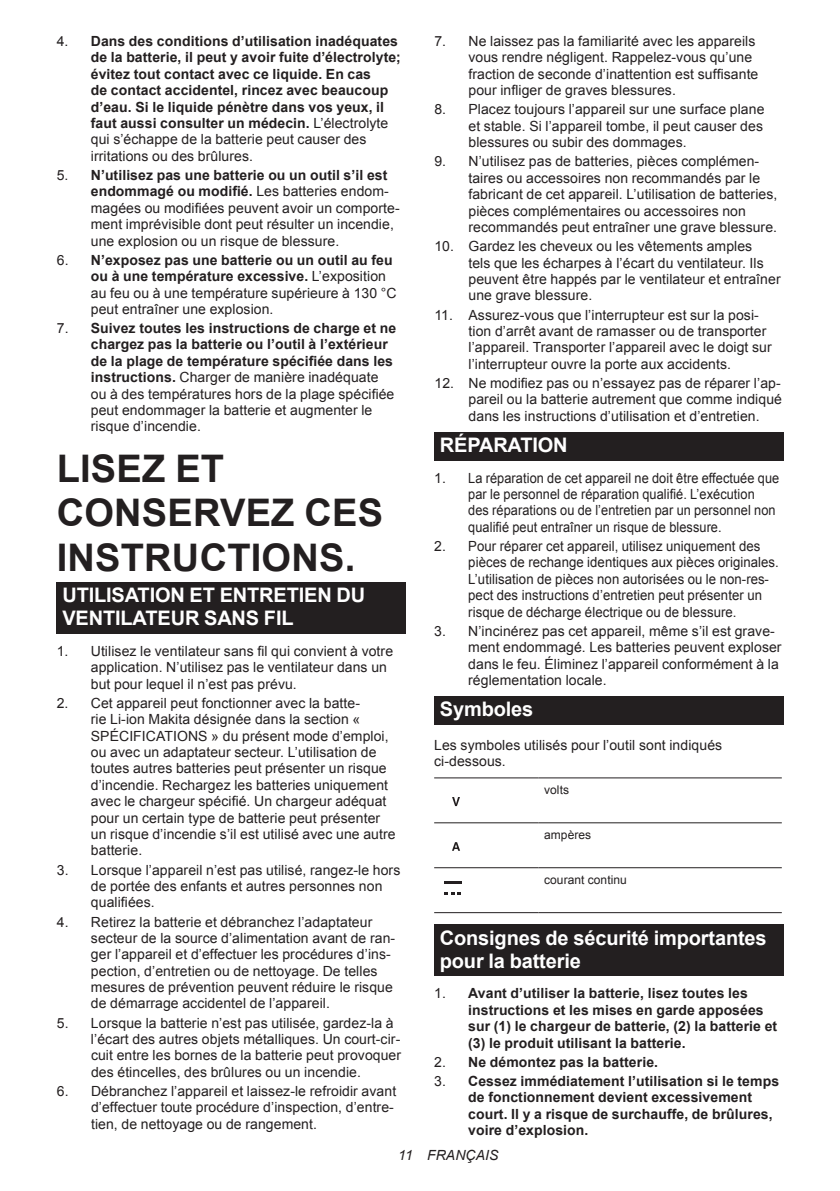
<style>
.page{position:relative;width:840px;height:1191px;background:#fff}
.page>*{position:absolute;margin:0;border:0;box-sizing:border-box;transform-origin:0 0}
.t1{font:700 38px/44.4px "Arial";letter-spacing:.005em;color:#231f20}
.t2{font:700 20px/23.4px "Arial";letter-spacing:-.01em;color:#fff}
.t3{font:14px/16.4px "Arial";letter-spacing:.005em;color:#231f20}
.t4{font:700 14px/16.4px "Arial";letter-spacing:.005em;color:#231f20}
.t5{font:italic 14px "Arial";letter-spacing:.005em;color:#231f20}
.t6{font:12px "Arial";letter-spacing:.005em;color:#231f20}
.s1{font-weight:400}
.s2{font-weight:700}
</style>
<div class="page">
<div style="left:57px;top:582px;width:348px;height:52px;background:#231f20"></div>
<div style="left:434px;top:432px;width:348px;height:28px;background:#231f20"></div>
<div style="left:434px;top:696px;width:348px;height:29px;background:#231f20"></div>
<hr style="left:434px;top:777px;width:104px;height:1px;background:#231f20">
<hr style="left:538px;top:777px;width:243px;height:1px;background:#231f20">
<hr style="left:434px;top:822px;width:104px;height:1px;background:#231f20">
<hr style="left:538px;top:822px;width:243px;height:1px;background:#231f20">
<hr style="left:434px;top:867px;width:104px;height:1px;background:#231f20">
<hr style="left:538px;top:867px;width:243px;height:1px;background:#231f20">
<hr style="left:434px;top:912px;width:104px;height:1px;background:#231f20">
<hr style="left:538px;top:912px;width:243px;height:1px;background:#231f20">
<svg style="left:452px;top:797px;width:7px;height:9px"></svg>
<svg style="left:452px;top:842px;width:8px;height:8px"></svg>
<hr style="left:443px;top:881px;width:18px;height:3px;background:#231f20">
<svg style="left:444px;top:892px;width:17px;height:3px"></svg>
<div style="left:434px;top:924px;width:348px;height:52px;background:#231f20"></div>
<p class="t4" style="left:91px;top:33px;width:311px;text-indent:-34px"><span class="s1">4.</span> Dans des conditions d’utilisation inadéquates de la batterie, il peut y avoir fuite d’électrolyte; évitez tout contact avec ce liquide. En cas<br>de contact accidentel, rincez avec beaucoup d’eau. Si le liquide pénètre dans vos yeux, il faut aussi consulter un médecin. <span class="s1">L’électrolyte qui s’échappe de la batterie peut causer des irritations ou des brûlures.</span></p>
<p class="t3" style="left:91px;top:167px;width:310px;text-indent:-34px">5. <span class="s2">N’utilisez pas une batterie ou un outil s’il est endommagé ou modifié.</span> Les batteries endom&shy;magées ou modifiées peuvent avoir un comporte&shy;ment imprévisible dont peut résulter un incendie, une explosion ou un risque de blessure.</p>
<p class="t3" style="left:91px;top:252px;width:307px;text-indent:-34px">6. <span class="s2">N’exposez pas une batterie ou un outil au feu ou à une température excessive.</span> L’exposition au feu ou à une température supérieure à 130 °C peut entraîner une explosion.</p>
<p class="t4" style="left:91px;top:320px;width:307px;text-indent:-34px"><span class="s1">7.</span> Suivez toutes les instructions de charge et ne chargez pas la batterie ou l’outil à l’extérieur de la plage de température spécifiée dans les instructions. <span class="s1">Charger de manière inadéquate ou à des températures hors de la plage spécifiée peut endommager la batterie et augmenter le risque d’incendie.</span></p>
<h1 class="t1" style="left:57px;top:447px;width:328px">LISEZ ET<br>CONSERVEZ CES<br>INSTRUCTIONS.</h1>
<h2 class="t2" style="left:62px;top:584px;width:304px">UTILISATION ET ENTRETIEN DU<br>VENTILATEUR SANS FIL</h2>
<p class="t3" style="left:91px;top:643px;width:304px;text-indent:-34px">1. Utilisez le ventilateur sans fil qui convient à votre application. N’utilisez pas le ventilateur dans un but pour lequel il n’est pas prévu.</p>
<p class="t3" style="left:91px;top:695px;width:306px;text-indent:-34px">2. Cet appareil peut fonctionner avec la batte-<br>rie Li-ion Makita désignée dans la section « SPÉCIFICATIONS » du présent mode d’emploi, ou avec un adaptateur secteur. L’utilisation de toutes autres batteries peut présenter un risque d’incendie. Rechargez les batteries uniquement avec le chargeur spécifié. Un chargeur adéquat pour un certain type de batterie peut présenter un risque d’incendie s’il est utilisé avec une autre batterie.</p>
<p class="t3" style="left:91px;top:861px;width:311px;text-indent:-34px">3. Lorsque l’appareil n’est pas utilisé, rangez-le hors de portée des enfants et autres personnes non qualifiées.</p>
<p class="t3" style="left:91px;top:913px;width:305px;text-indent:-34px">4. Retirez la batterie et débranchez l’adaptateur secteur de la source d’alimentation avant de ran&shy;ger l’appareil et d’effectuer les procédures d’ins&shy;pection, d’entretien ou de nettoyage. De telles mesures de prévention peuvent réduire le risque de démarrage accidentel de l’appareil.</p>
<p class="t3" style="left:91px;top:1014px;width:311px;text-indent:-34px">5. Lorsque la batterie n’est pas utilisée, gardez-la à l’écart des autres objets métalliques. Un court-cir&shy;cuit entre les bornes de la batterie peut provoquer des étincelles, des brûlures ou un incendie.</p>
<p class="t3" style="left:91px;top:1083px;width:306px;text-indent:-34px">6. Débranchez l’appareil et laissez-le refroidir avant d’effectuer toute procédure d’inspection, d’entre&shy;tien, de nettoyage ou de rangement.</p>
<p class="t3" style="left:468px;top:33px;width:291px;text-indent:-34px">7. Ne laissez pas la familiarité avec les appareils vous rendre négligent. Rappelez-vous qu’une fraction de seconde d’inattention est suffisante pour infliger de graves blessures.</p>
<p class="t3" style="left:468px;top:101px;width:297px;text-align:justify;text-indent:-34px">8. Placez toujours l’appareil sur une surface plane et stable. Si l’appareil tombe, il peut causer des blessures ou subir des dommages.</p>
<p class="t3" style="left:468px;top:153px;width:310px;text-indent:-34px">9. N’utilisez pas de batteries, pièces complémen&shy;taires ou accessoires non recommandés par le fabricant de cet appareil. L’utilisation de batteries, pièces complémentaires ou accessoires non recommandés peut entraîner une grave blessure.</p>
<p class="t3" style="left:468px;top:238px;width:313px;text-indent:-34px">10. Gardez les cheveux ou les vêtements amples<br>tels que les écharpes à l’écart du ventilateur. Ils peuvent être happés par le ventilateur et entraîner une grave blessure.</p>
<p class="t3" style="left:468px;top:306px;width:304px;text-indent:-34px">11. Assurez-vous que l’interrupteur est sur la posi&shy;tion d’arrêt avant de ramasser ou de transporter l’appareil. Transporter l’appareil avec le doigt sur l’interrupteur ouvre la porte aux accidents.</p>
<p class="t3" style="left:468px;top:375px;width:315px;text-align:justify;text-indent:-34px">12. Ne modifiez pas ou n’essayez pas de réparer l’ap&shy;pareil ou la batterie autrement que comme indiqué dans les instructions d’utilisation et d’entretien.</p>
<h2 class="t2" style="left:439px;top:434px;width:129px">RÉPARATION</h2>
<p class="t3" style="left:468px;top:469px;width:312px;text-indent:-34px">1. La réparation de cet appareil ne doit être effectuée que par le personnel de réparation qualifié. L’exécution<br>des réparations ou de l’entretien par un personnel non qualifié peut entraîner un risque de blessure.</p>
<p class="t3" style="left:468px;top:538px;width:312px;text-indent:-34px">2. Pour réparer cet appareil, utilisez uniquement des pièces de rechange identiques aux pièces originales.<br>L’utilisation de pièces non autorisées ou le non-res&shy;pect des instructions d’entretien peut présenter un risque de décharge électrique ou de blessure.</p>
<p class="t3" style="left:468px;top:623px;width:315px;text-indent:-34px">3. N’incinérez pas cet appareil, même s’il est grave&shy;ment endommagé. Les batteries peuvent exploser dans le feu. Éliminez l’appareil conformément à la réglementation locale.</p>
<h2 class="t2" style="left:439px;top:698px;width:95px">Symboles</h2>
<p class="t3" style="left:434px;top:736px;width:289px">Les symboles utilisés pour l’outil sont indiqués ci-dessous.</p>
<p class="t6" style="left:544px;top:782px;width:26px">volts</p>
<p class="t6" style="left:544px;top:826px;width:49px">ampères</p>
<p class="t6" style="left:544px;top:871px;width:84px">courant continu</p>
<h2 class="t2" style="left:439px;top:926px;width:328px">Consignes de sécurité importantes pour la batterie</h2>
<p class="t4" style="left:468px;top:985px;width:310px;text-indent:-34px"><span class="s1">1.</span> Avant d’utiliser la batterie, lisez toutes les instructions et les mises en garde apposées sur (1) le chargeur de batterie, (2) la batterie et (3) le produit utilisant la batterie.</p>
<p class="t4" style="left:434px;top:1054px;width:225px"><span class="s1">2.</span> Ne démontez pas la batterie.</p>
<p class="t4" style="left:468px;top:1073px;width:312px;text-indent:-34px"><span class="s1">3.</span> Cessez immédiatement l’utilisation si le temps de fonctionnement devient excessivement court. Il y a risque de surchauffe, de brûlures, voire d’explosion.</p>
<p class="t5" style="left:398px;top:1146px;width:102px">11 FRANÇAIS</p>
</div>
